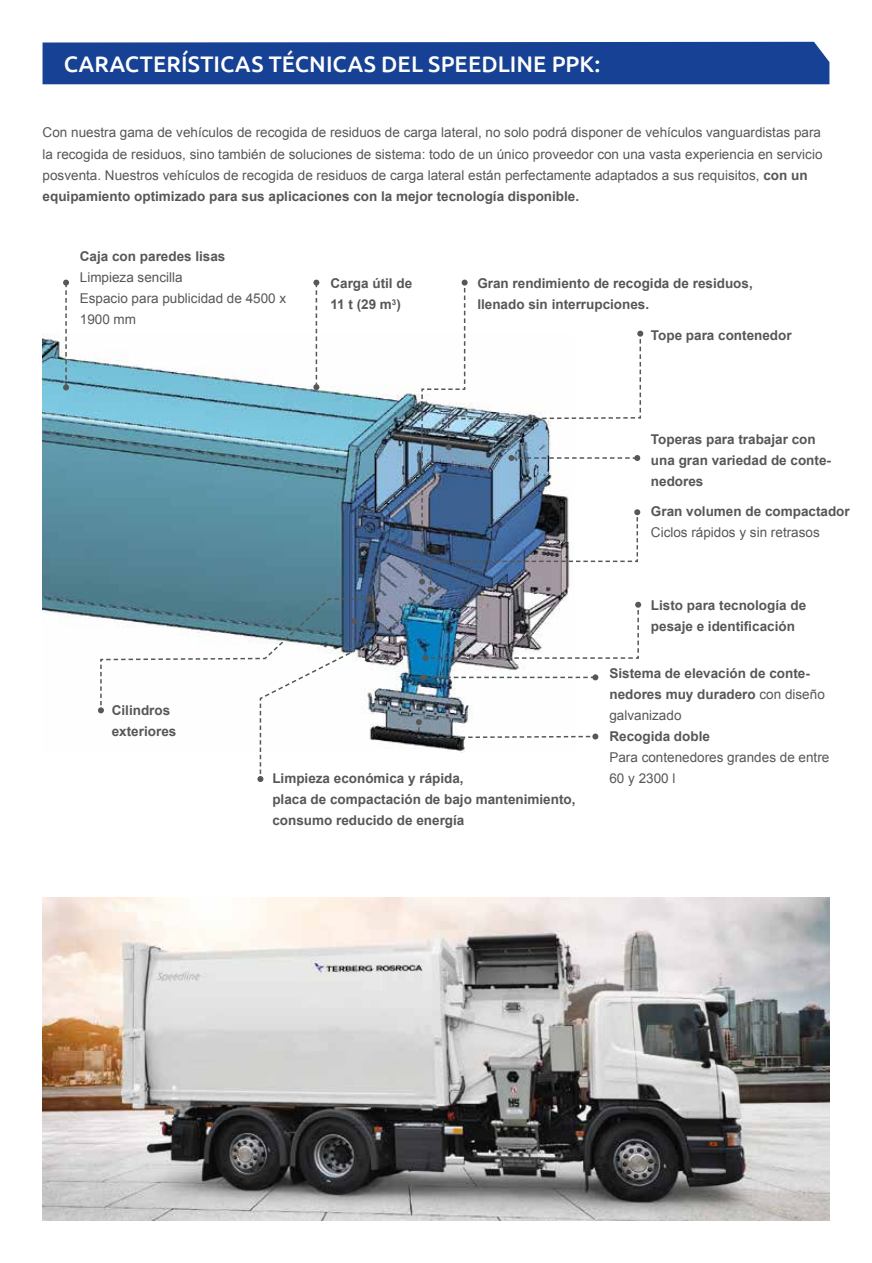
<style>
.page{position:relative;width:872px;height:1263px;background:#fff}
.page>*{position:absolute;margin:0;border:0;box-sizing:border-box;transform-origin:0 0}
.t1{font:500 22.5px "Ubuntu";letter-spacing:.005em;color:#fff}
.t2{font:13.5px/21px "Arial";color:#575756}
.t3{font:700 13.5px/21px "Arial";color:#575756}
.s1{font-weight:700}
.s2{font-weight:400}
</style>
<div class="page">
<img style="left:43px;top:334px;width:525px;height:419px">
<svg style="left:313px;top:280px;width:6px;height:110px"></svg>
<svg style="left:63px;top:280px;width:6px;height:110px"></svg>
<svg style="left:416px;top:719px;width:182px;height:20px"></svg>
<svg style="left:420px;top:674px;width:178px;height:6px"></svg>
<svg style="left:98px;top:596px;width:274px;height:186px"></svg>
<img style="left:419px;top:280px;width:224px;height:313px">
<img style="left:422px;top:602px;width:219px;height:59px">
<div style="left:43px;top:42px;width:786px;height:42px;background:#164194"></div>
<img style="left:43px;top:897px;width:786px;height:323px">
<h1 class="t1" style="left:64px;top:50px;width:538px">CARACTERÍSTICAS TÉCNICAS DEL SPEEDLINE PPK:</h1>
<p class="t2" style="left:43px;top:122px;width:781px">Con nuestra gama de vehículos de recogida de residuos de carga lateral, no solo podrá disponer de vehículos vanguardistas para la recogida de residuos, sino también de soluciones de sistema: todo de un único proveedor con una vasta experiencia en servicio posventa. Nuestros vehículos de recogida de residuos de carga lateral están perfectamente adaptados a sus requisitos, <span class="s1">con un equipamiento optimizado para sus aplicaciones con la mejor tecnología disponible.</span></p>
<p class="t3" style="left:80px;top:246px;width:147px">Caja con paredes lisas</p>
<p class="t2" style="left:80px;top:267px;width:208px">Limpieza sencilla<br>Espacio para publicidad de 4500 x<br>1900 mm</p>
<p class="t3" style="left:330px;top:273px;width:83px">Carga útil de<br>11 t (29 m<sup>3</sup>)</p>
<p class="t3" style="left:477px;top:274px;width:277px">Gran rendimiento de recogida de residuos, llenado sin interrupciones.</p>
<p class="t3" style="left:651px;top:325px;width:142px">Tope para contenedor</p>
<p class="t3" style="left:651px;top:430px;width:182px">Toperas para trabajar con una gran variedad de conte&shy;nedores</p>
<p class="t3" style="left:651px;top:502px;width:200px">Gran volumen de compactador</p>
<p class="t2" style="left:651px;top:522px;width:170px">Ciclos rápidos y sin retrasos</p>
<p class="t3" style="left:651px;top:595px;width:157px">Listo para tecnología de pesaje e identificación</p>
<p class="t3" style="left:112px;top:700px;width:66px">Cilindros exteriores</p>
<p class="t3" style="left:272px;top:768px;width:305px">Limpieza económica y rápida,<br>placa de compactación de bajo mantenimiento, consumo reducido de energía</p>
<p class="t3" style="left:609px;top:663px;width:217px">Sistema de elevación de conte&shy;nedores muy duradero <span class="s2">con diseño galvanizado</span></p>
<p class="t3" style="left:609px;top:726px;width:102px">Recogida doble</p>
<p class="t2" style="left:609px;top:747px;width:221px">Para contenedores grandes de entre<br>60 y 2300 l</p>
</div>
